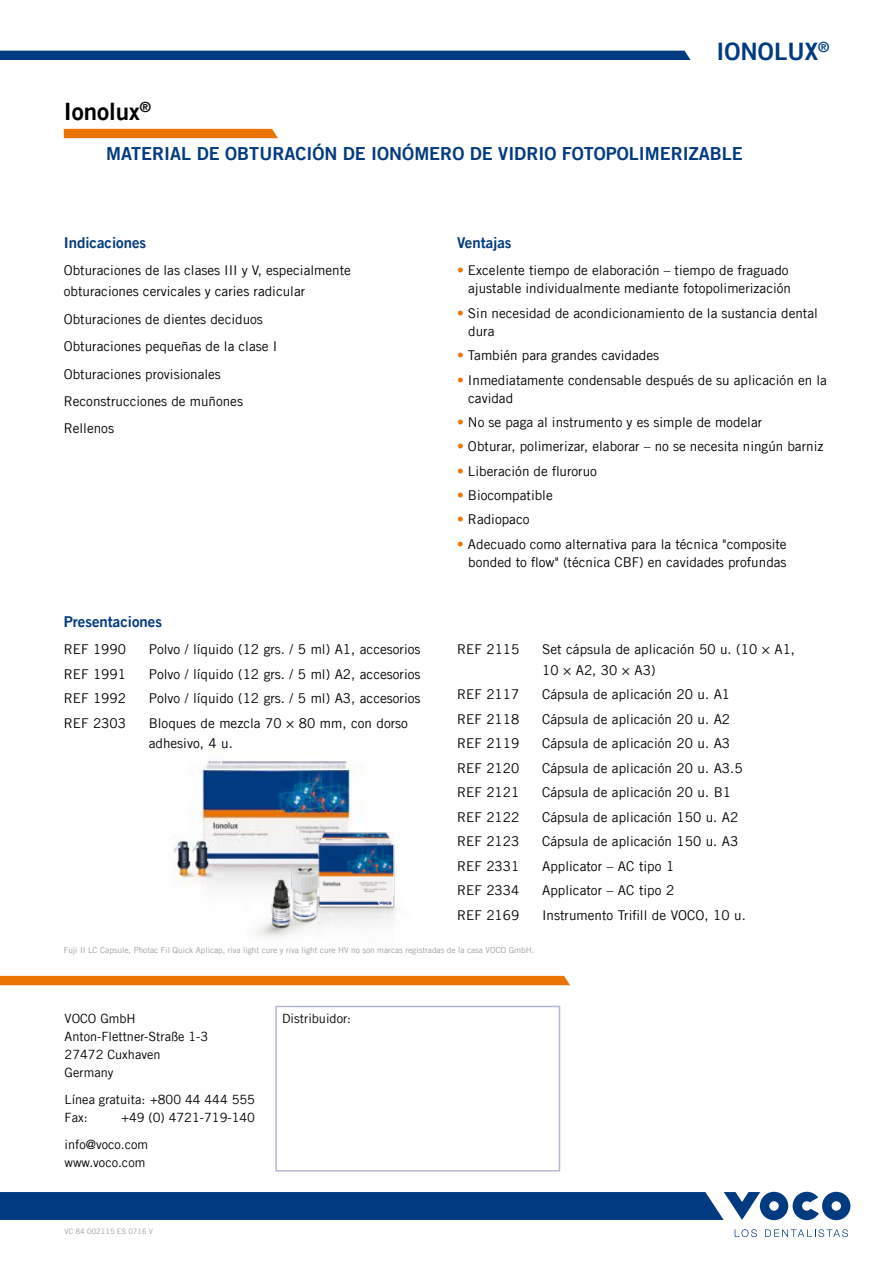
<style>
.page{position:relative;width:893px;height:1263px;background:#fff}
.page>*{position:absolute;margin:0;border:0;box-sizing:border-box;transform-origin:0 0}
.t1{font:24px "Trade Gothic LT Com Bd 2";color:#000}
.t2{font:24px "Trade Gothic LT Com Bd 2";color:#003a80}
.t3{font:18px "Trade Gothic LT Com Bd 2";color:#003a80}
.t4{font:15px "Trade Gothic LT Com Bd 2";color:#003a80}
.t5{font:13.5px/27.5px "Trade Gothic LT Com";color:#000}
.t6{font:12.75px/18px "Trade Gothic LT Com";color:#000}
.t7{font:8.25px "Trade Gothic LT Com";color:#9c9e9f}
.t8{font:7.5px "Trade Gothic LT Com";color:#9c9e9f}
.s1{color:#ec7405}
</style>
<div class="page">
<svg style="left:0;top:1192px;width:850px;height:28px;background:#134889"></svg>
<svg style="left:735px;top:1229px;width:22px;height:8px"></svg>
<svg style="left:765px;top:1229px;width:83px;height:8px"></svg>
<img style="left:173px;top:756px;width:190px;height:130px">
<img style="left:248px;top:816px;width:148px;height:121px">
<div style="left:0;top:976px;width:570px;height:9px;background:#ec7405"></div>
<div style="left:64px;top:129px;width:214px;height:9px;background:#ec7405"></div>
<div style="left:0;top:51px;width:691px;height:9px;background:#003a80"></div>
<div style="left:275px;top:1006px;width:285px;height:165px;border:2px solid #b4b7d4"></div>
<h1 class="t2" style="left:717px;top:37px;width:114px">IONOLUX<sup>®</sup></h1>
<h1 class="t1" style="left:64px;top:97px;width:89px">IONOLUX<sup>®</sup></h1>
<h2 class="t3" style="left:106px;top:143px;width:638px">MATERIAL DE OBTURACIÓN DE IONÓM ERO DE VI DRIO FOTOPOLIM ERIZABLE</h2>
<p class="t4" style="left:64px;top:233px;width:84px">INDICACIONES</p>
<p class="t5" style="left:64px;top:260px;width:289px;line-height:21px">Obturaciones de las clases III y V, especialmente obturaciones cervicales y caries radicular</p>
<p class="t5" style="left:64px;top:305px;width:215px">Obturaciones de dientes deciduos<br>Obturaciones pequeñas de la clase I<br>Obturaciones provisionales<br>Reconstrucciones de muñones<br>Rellenos</p>
<p class="t4" style="left:64px;top:612px;width:100px">PRESENTACIONES</p>
<p class="t5" style="left:64px;top:636px;width:64px">REF 1990</p>
<p class="t5" style="left:149px;top:636px;width:273px">Polvo / líquido (12 grs. / 5 ml) A1, accesorios</p>
<p class="t5" style="left:64px;top:660px;width:64px">REF 1991</p>
<p class="t5" style="left:149px;top:660px;width:273px">Polvo / líquido (12 grs. / 5 ml) A2, accesorios</p>
<p class="t5" style="left:64px;top:685px;width:64px">REF 1992</p>
<p class="t5" style="left:149px;top:685px;width:273px">Polvo / líquido (12 grs. / 5 ml) A3, accesorios</p>
<p class="t5" style="left:64px;top:709px;width:64px">REF 2303</p>
<p class="t5" style="left:149px;top:713px;width:261px;line-height:20.2px">Bloques de mezcla 70 × 80 mm, con dorso adhesivo, 4 u.</p>
<p class="t4" style="left:457px;top:233px;width:56px">VENTAJAS</p>
<p class="t5" style="left:457px;top:261px;width:335px;line-height:18px;text-align:right"><span class="s1">•</span> Excelente tiempo de elaboración – tiempo de fraguado ajustable individualmente mediante fotopolimerización</p>
<p class="t5" style="left:468px;top:304px;width:351px;line-height:18px;text-indent:-11px"><span class="s1">•</span> Sin necesidad de acondicionamiento de la sustancia dental dura</p>
<p class="t5" style="left:457px;top:341px;width:204px"><span class="s1">•</span> También para grandes cavidades</p>
<p class="t5" style="left:468px;top:371px;width:360px;line-height:18px;text-indent:-11px"><span class="s1">•</span> Inmediatamente condensable después de su aplicación en la cavidad</p>
<p class="t5" style="left:457px;top:408px;width:307px"><span class="s1">•</span> No se paga al instrumento y es simple de modelar</p>
<p class="t5" style="left:457px;top:433px;width:368px"><span class="s1">•</span> Obturar, polimerizar, elaborar – no se necesita ningún barniz</p>
<p class="t5" style="left:457px;top:457px;width:141px"><span class="s1">•</span> Liberación de fluroruo</p>
<p class="t5" style="left:457px;top:481px;width:97px"><span class="s1">•</span> Biocompatible</p>
<p class="t5" style="left:457px;top:506px;width:74px"><span class="s1">•</span> Radiopaco</p>
<p class="t5" style="left:457px;top:535px;width:331px;line-height:18px;text-align:right"><span class="s1">•</span> Adecuado como alternativa para la técnica "composite bonded to flow" (técnica CBF) en cavidades profundas</p>
<p class="t5" style="left:457px;top:636px;width:64px">REF 2115</p>
<p class="t5" style="left:542px;top:639px;width:254px;line-height:20.2px">Set cápsula de aplicación 50 u. (10 × A1,<br>10 × A2, 30 × A3)</p>
<p class="t5" style="left:457px;top:680px;width:64px">REF 2117</p>
<p class="t5" style="left:542px;top:680px;width:190px">Cápsula de aplicación 20 u. A1</p>
<p class="t5" style="left:457px;top:705px;width:64px">REF 2118</p>
<p class="t5" style="left:542px;top:705px;width:190px">Cápsula de aplicación 20 u. A2</p>
<p class="t5" style="left:457px;top:729px;width:64px">REF 2119</p>
<p class="t5" style="left:542px;top:729px;width:190px">Cápsula de aplicación 20 u. A3</p>
<p class="t5" style="left:457px;top:754px;width:64px">REF 2120</p>
<p class="t5" style="left:542px;top:754px;width:202px">Cápsula de aplicación 20 u. A3.5</p>
<p class="t5" style="left:457px;top:778px;width:64px">REF 2121</p>
<p class="t5" style="left:542px;top:778px;width:190px">Cápsula de aplicación 20 u. B1</p>
<p class="t5" style="left:457px;top:803px;width:64px">REF 2122</p>
<p class="t5" style="left:542px;top:803px;width:198px">Cápsula de aplicación 150 u. A2</p>
<p class="t5" style="left:457px;top:827px;width:64px">REF 2123</p>
<p class="t5" style="left:542px;top:827px;width:198px">Cápsula de aplicación 150 u. A3</p>
<p class="t5" style="left:457px;top:852px;width:64px">REF 2331</p>
<p class="t5" style="left:542px;top:852px;width:134px">Applicator – AC tipo 1</p>
<p class="t5" style="left:457px;top:876px;width:64px">REF 2334</p>
<p class="t5" style="left:542px;top:876px;width:134px">Applicator – AC tipo 2</p>
<p class="t5" style="left:457px;top:901px;width:64px">REF 2169</p>
<p class="t5" style="left:542px;top:901px;width:205px">Instrumento Trifill de VOCO, 10 u.</p>
<p class="t7" style="left:64px;top:945px;width:472px">Fuji II LC Capsule, Photac Fil Quick Aplicap, riva light cure y riva light cure HV no son marcas registradas de la casa VOCO GmbH.</p>
<p class="t6" style="left:65px;top:1009px;width:145px">VOCO GmbH<br>Anton-Flettner-Straße 1-3<br>27472 Cuxhaven<br>Germany</p>
<p class="t6" style="left:65px;top:1090px;width:192px">Línea gratuita: +800 44 444 555<br>Fax:</p>
<p class="t6" style="left:65px;top:1104px;width:192px;line-height:27px;text-indent:57px">+49 (0) 4721-719-140 info@voco.com</p>
<p class="t6" style="left:65px;top:1153px;width:82px">www.voco.com</p>
<p class="t8" style="left:65px;top:1226px;width:90px">VC 84 002115 ES 0716 V</p>
<p class="t6" style="left:282px;top:1009px;width:71px">Distribuidor:</p>
</div>
